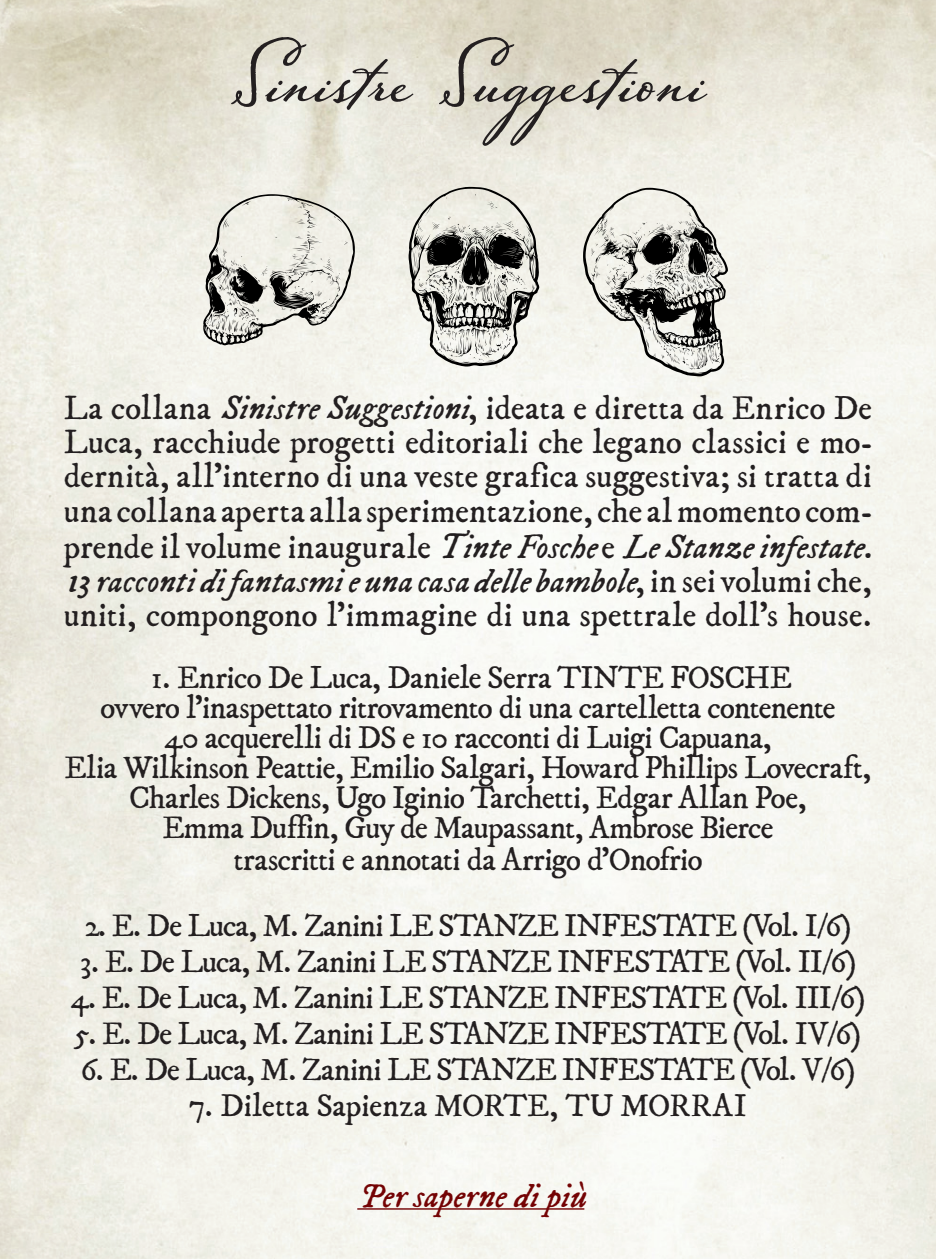
<style>
.page{position:relative;width:936px;height:1259px;background:#fff}
.page>*{position:absolute;margin:0;border:0;box-sizing:border-box;transform-origin:0 0}
.t1{font:700 90px "Solantra Pro";color:#231f20}
.t2{font:28.5px/34.2px "IM FELL DW Pica Roman";color:#231f20;text-align:justify}
.t3{font:28.5px/34.2px "IM FELL DW Pica Italic";letter-spacing:.005em;color:#231f20}
.t4{font:28.5px "IM FELL DW Pica Italic";color:#740304}
.t5{font:27px/30.3px "IM FELL DW Pica Roman";letter-spacing:-.035em;color:#231f20;text-align:center}
.t6{font:27px "IM FELL DW Pica Roman";letter-spacing:-.01em;color:#231f20}
.s1{font-family:"IM FELL DW Pica Italic"}
.s2{font-family:"IM FELL DW Pica Roman"}
</style>
<div class="page">
<img style="left:0;top:0;width:935px;height:1259px">
<svg style="left:583px;top:188px;width:145px;height:188px"></svg>
<svg style="left:408px;top:187px;width:131px;height:179px;background:#aeaea8"></svg>
<svg style="left:203px;top:194px;width:152px;height:151px;background:#c9c9c2"></svg>
<hr style="left:357px;top:1208px;width:227px;height:1px;background:#740304">
<h1 class="t1" style="left:231px;top:16px;width:476px">Sinistre Suggestioni</h1>
<p class="t2" style="left:64px;top:392px;width:809px">La collana <span class="s1">Sinistre Suggestioni</span>, ideata e diretta da Enrico De Luca, racchiude progetti editoriali che legano classici e mo&shy;dernità, all’interno di una veste grafica suggestiva; si tratta di una collana aperta alla sperimentazione, che al momento com-</p>
<p class="t3" style="left:64px;top:531px;width:809px"><span class="s2">prende il volume inaugurale</span> Tinte Fosche <span class="s2">e</span> Le Stanze infestate.<br>13 racconti di fantasmi e una casa delle bambole<span class="s2">, in sei volumi che,</span></p>
<p class="t2" style="left:64px;top:599px;width:809px">uniti, compongono l’immagine di una spettrale doll’s house.</p>
<p class="t5" style="left:65px;top:664px;width:808px">1. Enrico De Luca, Daniele Serra TINTE FOSCHE<br>ovvero l’inaspettato ritrovamento di una cartelletta contenente<br>40 acquerelli di DS e 10 racconti di Luigi Capuana,<br>Elia Wilkinson Peattie, Emilio Salgari, Howard Phillips Lovecraft, Charles Dickens, Ugo Iginio Tarchetti, Edgar Allan Poe,<br>Emma Duffin, Guy de Maupassant, Ambrose Bierce<br>trascritti e annotati da Arrigo d’Onofrio</p>
<p class="t5" style="left:85px;top:911px;width:767px">2. E. De Luca, M. Zanini LE STANZE INFESTATE (Vol. I/6)</p>
<p class="t5" style="left:80px;top:947px;width:778px">3. E. De Luca, M. Zanini LE STANZE INFESTATE (Vol. II/6)</p>
<p class="t5" style="left:71px;top:983px;width:796px">4. E. De Luca, M. Zanini LE STANZE INFESTATE (Vol. III/6)</p>
<p class="t5" style="left:75px;top:1019px;width:787px">5. E. De Luca, M. Zanini LE STANZE INFESTATE (Vol. IV/6)</p>
<p class="t5" style="left:81px;top:1055px;width:776px">6. E. De Luca, M. Zanini LE STANZE INFESTATE (Vol. V/6)</p>
<p class="t6" style="left:189px;top:1087px;width:559px">7. Diletta Sapienza MORTE, TU MORRAI</p>
<p class="t4" style="left:357px;top:1176px;width:228px">Per saperne di più</p>
</div>
